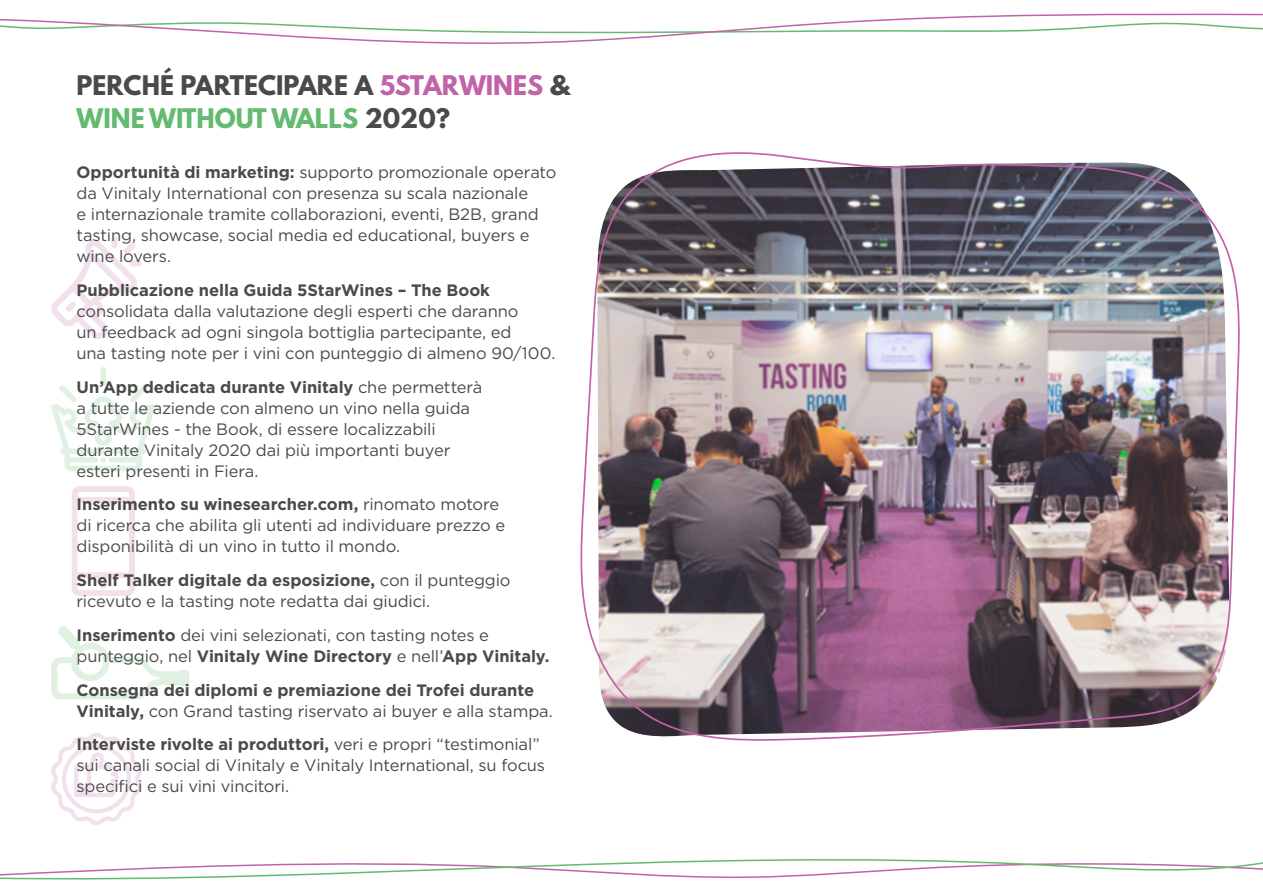
<style>
.page{position:relative;width:1263px;height:893px;background:#fff}
.page>*{position:absolute;margin:0;border:0;box-sizing:border-box;transform-origin:0 0}
.t1{font:700 24px/33px "League Spartan";color:#4a4a4a}
.t2{font:16.5px/21px "Gotham";letter-spacing:-.01em;color:#4a4a4a}
.t3{font:700 16.5px/21px "Gotham";letter-spacing:-.005em;color:#4a4a4a}
.s1{color:#c263a8}
.s2{color:#63ba70}
.s3{font-weight:700}
.s4{font-weight:400}
</style>
<div class="page">
<svg style="left:0;top:878px;width:734px;height:2px"></svg>
<svg style="left:0;top:13px;width:1263px;height:31px"></svg>
<svg style="left:51px;top:733px;width:91px;height:92px"></svg>
<svg style="left:51px;top:626px;width:138px;height:73px"></svg>
<svg style="left:72px;top:486px;width:63px;height:110px"></svg>
<div style="left:100px;top:581px;width:7px;height:7px;background:#f3e0ed;border-radius:50%"></div>
<div style="left:99px;top:580px;width:9px;height:8px;border:2px solid #c263a8;border-radius:50%"></div>
<div style="left:101px;top:367px;width:5px;height:19px;border:2px solid #63ba70;border-radius:2px"></div>
<svg style="left:51px;top:384px;width:105px;height:87px"></svg>
<div style="left:111px;top:236px;width:6px;height:12px;background:#f3e0ed;border-radius:3px"></div>
<div style="left:130px;top:260px;width:12px;height:6px;background:#f3e0ed;border-radius:3px"></div>
<svg style="left:51px;top:239px;width:87px;height:100px"></svg>
<svg style="left:0;top:859px;width:1263px;height:19px"></svg>
<img style="left:580px;top:152px;width:660px;height:589px">
<h1 class="t1" style="left:77px;top:68px;width:495px">PERCHÉ PARTECIPARE A <span class="s1">5STARWINES</span> &amp;<br><span class="s2">WINE WITHOUT WALLS</span> 2020?</h1>
<p class="t2" style="left:77px;top:161px;width:481px"><span class="s3">Opportunità di marketing:</span> supporto promozionale operato da Vinitaly International con presenza su scala nazionale<br>e internazionale tramite collaborazioni, eventi, B2B, grand tasting, showcase, social media ed educational, buyers e wine lovers.</p>
<p class="t3" style="left:77px;top:279px;width:415px">Pubblicazione nella Guida 5StarWines – The Book</p>
<p class="t2" style="left:77px;top:300px;width:480px">consolidata dalla valutazione degli esperti che daranno<br>un feedback ad ogni singola bottiglia partecipante, ed<br>una tasting note per i vini con punteggio di almeno 90/100.</p>
<p class="t2" style="left:77px;top:376px;width:407px"><span class="s3">Un’App dedicata durante Vinitaly</span> che permetterà a tutte le aziende con almeno un vino nella guida 5StarWines - the Book, di essere localizzabili durante Vinitaly 2020 dai più importanti buyer esteri presenti in Fiera.</p>
<p class="t2" style="left:77px;top:494px;width:430px"><span class="s3">Inserimento su winesearcher.com,</span> rinomato motore di ricerca che abilita gli utenti ad individuare prezzo e disponibilità di un vino in tutto il mondo.</p>
<p class="t2" style="left:77px;top:569px;width:435px"><span class="s3">Shelf Talker digitale da esposizione,</span> con il punteggio ricevuto e la tasting note redatta dai giudici.</p>
<p class="t2" style="left:77px;top:624px;width:475px"><span class="s3">Inserimento</span> dei vini selezionati, con tasting notes e punteggio, nel <span class="s3">Vinitaly Wine Directory</span> e nell’<span class="s3">App Vinitaly.</span></p>
<p class="t3" style="left:77px;top:679px;width:478px">Consegna dei diplomi e premiazione dei Trofei durante<br>Vinitaly, <span class="s4">con Grand tasting riservato ai buyer e alla stampa.</span></p>
<p class="t2" style="left:77px;top:734px;width:470px"><span class="s3">Interviste rivolte ai produttori,</span> veri e propri “testimonial” sui canali social di Vinitaly e Vinitaly International, su focus specifici e sui vini vincitori.</p>
</div>
